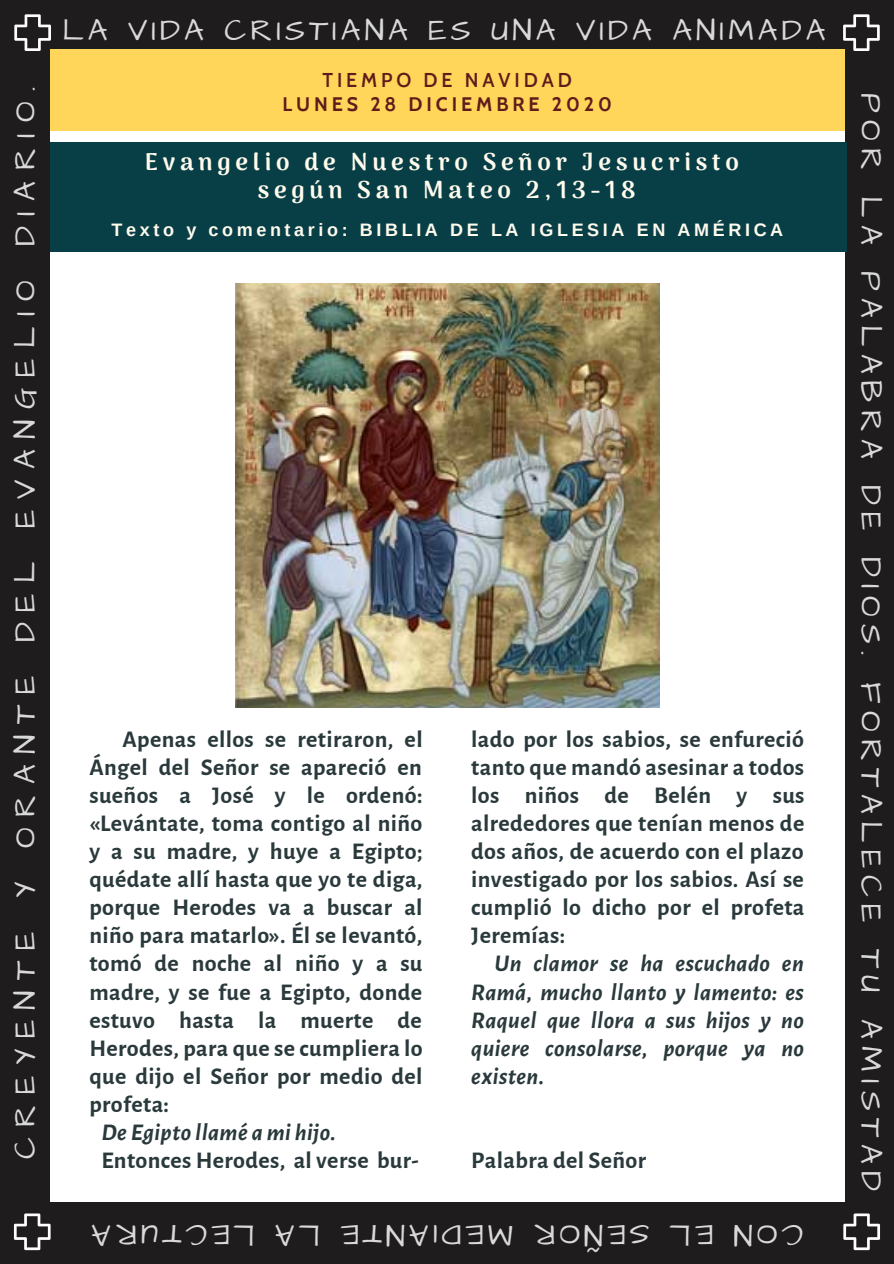
<style>
.page{position:relative;width:894px;height:1264px;background:#fff}
.page>*{position:absolute;margin:0;border:0;box-sizing:border-box;transform-origin:0 0}
.t1{font:30.9px "Architects Daughter";letter-spacing:.23em;color:#d9d9d9}
.t2{font:30.9px "Architects Daughter";letter-spacing:.345em;color:#d9d9d9}
.t3{font:30.9px "Architects Daughter";letter-spacing:.13em;color:#d9d9d9}
.t4{font:30.9px "Architects Daughter";letter-spacing:.125em;color:#d9d9d9}
.t5{font:900 24.15px "Arima Madurai";letter-spacing:.2em;color:#fffbed}
.t6{font:700 24px/28px "Alegreya Sans";letter-spacing:.015em;color:#2a393b;text-align:justify}
.t7{font:italic 700 24px/28px "Alegreya Sans";letter-spacing:.015em;color:#2a393b;text-align:justify}
.t8{font:700 19.5px "Cabin";letter-spacing:.2em;color:#601c1c}
.t9{font:600 19.5px "Cabin";letter-spacing:.2em;color:#601c1c}
.t10{font:700 18px "Arimo";letter-spacing:.2em;color:#fffbed}
</style>
<div class="page">
<div style="left:0;top:0;width:893px;height:1263px;background:#1e1c1c"></div>
<div style="left:51px;top:60px;width:794px;height:1141px;background:#fff"></div>
<div style="left:51px;top:50px;width:793px;height:81px;background:#ffd659"></div>
<svg style="left:842px;top:14px;width:37px;height:37px"></svg>
<svg style="left:843px;top:1213px;width:36px;height:37px"></svg>
<svg style="left:14px;top:1213px;width:37px;height:37px"></svg>
<svg style="left:14px;top:14px;width:37px;height:37px"></svg>
<div style="left:51px;top:142px;width:795px;height:110px;background:#083f47"></div>
<img style="left:235px;top:284px;width:424px;height:423px">
<p class="t2" style="left:4px;top:1159px;width:1074px;rotate:-90deg">CREYENTE Y ORANTE DEL EVANGELIO DIARIO.</p>
<p class="t3" style="left:62px;top:10px;width:764px">LA VIDA CRISTIANA ES UNA VIDA ANIMADA</p>
<p class="t9" style="left:322px;top:68px;width:251px">TIEMPO DE NAVIDAD</p>
<p class="t8" style="left:282px;top:92px;width:331px">LUNES 28 DICIEMBRE 2020</p>
<p class="t5" style="left:145px;top:147px;width:595px">Evangelio de Nuestro Señor Jesucristo</p>
<p class="t5" style="left:258px;top:175px;width:379px">según San Mateo 2,13-18</p>
<p class="t10" style="left:112px;top:220px;width:673px">Texto y comentario: BIBLIA DE LA IGLESIA EN AMÉRICA</p>
<p class="t6" style="left:89px;top:726px;width:335px;text-indent:33px">Apenas ellos se retiraron, el Ángel del Señor se apareció en sueños a José y le ordenó: «Levántate, toma contigo al niño y a su madre, y huye a Egipto; quédate allí hasta que yo te diga, porque Herodes va a buscar al niño para matarlo». Él se levantó, tomó de noche al niño y a su madre, y se fue a Egipto, donde estuvo hasta la muerte de Herodes, para que se cumpliera lo que dijo el Señor por medio del profeta:</p>
<p class="t7" style="left:101px;top:1118px;width:236px">De Egipto llamé a mi hijo.</p>
<p class="t6" style="left:101px;top:1146px;width:319px">Entonces Herodes, al verse bur-</p>
<p class="t6" style="left:471px;top:726px;width:334px">lado por los sabios, se enfureció tanto que mandó asesinar a todos los niños de Belén y sus alrededores que tenían menos de dos años, de acuerdo con el plazo investigado por los sabios. Así se cumplió lo dicho por el profeta Jeremías:</p>
<p class="t7" style="left:471px;top:950px;width:334px;text-indent:23px">Un clamor se ha escuchado en Ramá, mucho llanto y lamento: es Raquel que llora a sus hijos y no quiere consolarse, porque ya no existen.</p>
<p class="t6" style="left:471px;top:1146px;width:176px">Palabra del Señor</p>
<p class="t4" style="left:255px;top:1255px;width:165px;rotate:-180deg">LECTURA</p>
<p class="t1" style="left:320px;top:1255px;width:47px;rotate:-180deg">LA</p>
<p class="t1" style="left:513px;top:1255px;width:174px;rotate:-180deg">MED AI NTE</p>
<p class="t1" style="left:649px;top:1255px;width:117px;rotate:-180deg">SEÑOR</p>
<p class="t1" style="left:713px;top:1255px;width:45px;rotate:-180deg">EL</p>
<p class="t1" style="left:802px;top:1255px;width:71px;rotate:-180deg">CON</p>
<p class="t1" style="left:891px;top:93px;width:1099px;rotate:90deg">POR LA PALABRA DE DIOS. FORTALECE TU AMISTAD</p>
</div>
